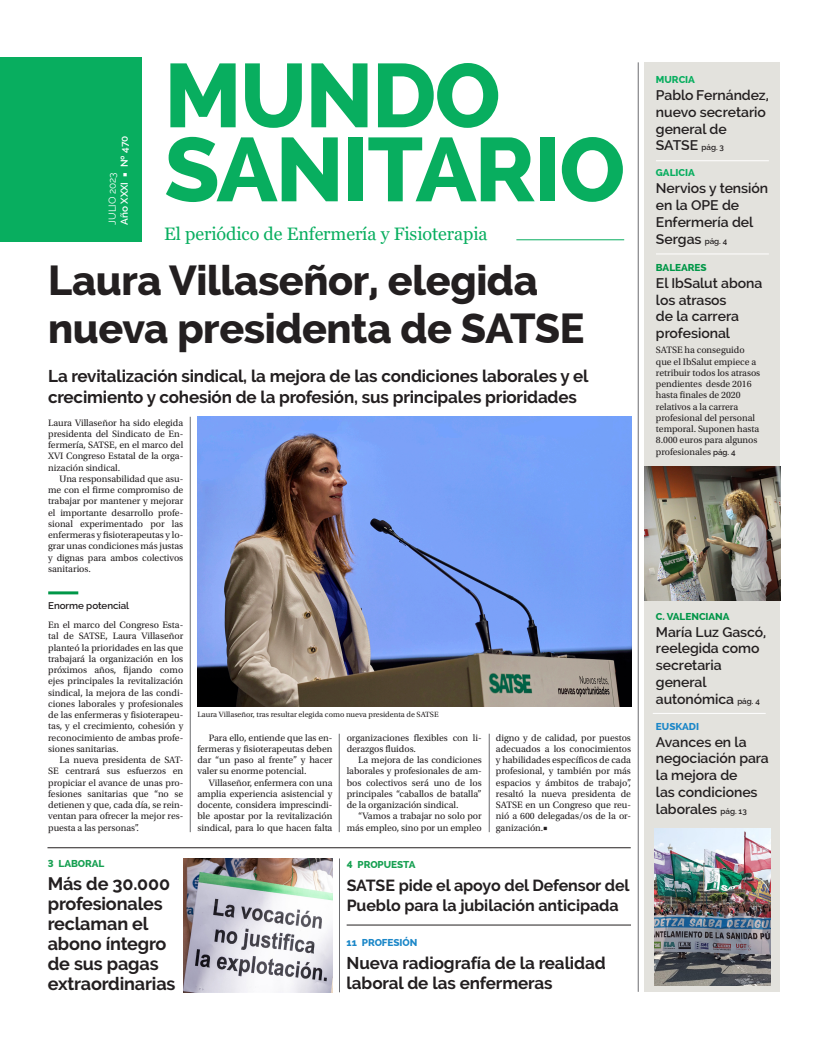
<style>
.page{position:relative;width:837px;height:1049px;background:#fff}
.page>*{position:absolute;margin:0;border:0;box-sizing:border-box;transform-origin:0 0}
._01_txt{font:800 90px "Raleway";letter-spacing:-.02em;color:#08ae5f}
.t1{font:800 42px "Raleway";letter-spacing:-.01em;color:#231f20}
.t2{font:700 18px/20px "Raleway";letter-spacing:-.01em;color:#231f20}
._01_txt-2{font:18px "Georgia";letter-spacing:-.005em;color:#08ae5f}
.t3{font:700 17px/20px "Raleway";letter-spacing:-.01em;color:#231f20}
.t4{font:700 16px/20px "Raleway";letter-spacing:-.005em;color:#231f20}
.t5{font:600 14px/16.8px "Raleway";letter-spacing:-.005em;color:#231f20}
.t6{font:800 10px "Raleway";letter-spacing:-.005em;color:#17a052}
.t7{font:800 10px "Raleway";letter-spacing:-.005em;color:#1c87c8}
._01_txt-3{font:600 10px "Raleway";letter-spacing:-.005em;color:#fff}
.t8{font:800 10px "Raleway";letter-spacing:-.005em;color:#08ae5f}
.t9{font:800 10px "Raleway";letter-spacing:-.005em;color:#029649}
._01_txt-4{font:10px "Raleway";letter-spacing:-.005em;color:#fff}
.t10{font:800 10px "Raleway";letter-spacing:-.005em;color:#009747}
._02_txt_1er_parraf{font:9.8px/11.2px "Utopia Std";letter-spacing:-.005em;color:#231f20;text-align:justify}
._04_ladillo{font:600 9.8px "Raleway";letter-spacing:-.005em;color:#231f20}
._05_pie_de_foto{font:8px "Utopia Std";color:#231f20}
.s1{font-family:"Utopia Std";font-weight:400}
.s2{font-size:8px}
.s3{font-family:"Raleway";font-weight:600;font-size:8px}
</style>
<div class="page">
<div style="left:0;top:57px;width:142px;height:184px;background:#08ae5f"></div>
<hr style="left:516px;top:239px;width:108px;height:1px;background:#08ae5f">
<hr style="left:47px;top:847px;width:583px;height:1px;background:#231f20">
<hr style="left:346px;top:925px;width:284px;height:1px;background:#231f20">
<hr style="left:339px;top:858px;width:1px;height:134px;background:#6c6d70">
<hr style="left:637px;top:62px;width:1px;height:930px;background:#6c6d70">
<img style="left:183px;top:858px;width:149px;height:134px">
<div style="left:644px;top:62px;width:136px;height:930px;background:#e3e2dd"></div>
<hr style="left:655px;top:160px;width:113px;height:1px;background:#fff">
<hr style="left:655px;top:253px;width:113px;height:1px;background:#fff">
<img style="left:644px;top:466px;width:136px;height:134px">
<img style="left:654px;top:828px;width:116px;height:158px">
<hr style="left:48px;top:591px;width:30px;height:3px;background:#009748">
<img style="left:197px;top:417px;width:433px;height:289px">
<hr style="left:339px;top:734px;width:1px;height:98px;background:#6c6d70">
<hr style="left:489px;top:734px;width:1px;height:98px;background:#6c6d70">
<hr style="left:190px;top:417px;width:1px;height:415px;background:#6c6d70">
<hr style="left:652px;top:713px;width:113px;height:1px;background:#fff">
<p class="_01_txt-3" style="left:118px;top:167px;width:33px;rotate:-90deg">Nº 470</p>
<p class="_01_txt-4" style="left:106px;top:225px;width:54px;rotate:-90deg">JULIO 2023</p>
<p class="_01_txt-3" style="left:118px;top:225px;width:54px;rotate:-90deg">Año XXXI <span class="s1">■</span></p>
<p class="_01_txt" style="left:164px;top:44px;width:338px">MUNDO</p>
<p class="_01_txt" style="left:164px;top:118px;width:462px">SANITARIO</p>
<p class="_01_txt-2" style="left:164px;top:223px;width:325px">El periódico de Enfermería y Fisioterapia</p>
<p class="t1" style="left:48px;top:256px;width:491px">Laura Villaseñor, elegida</p>
<p class="t1" style="left:48px;top:304px;width:537px">nueva presidenta de SATSE</p>
<p class="t3" style="left:48px;top:366px;width:541px">La revitalización sindical, la mejora de las condiciones laborales y el</p>
<p class="t3" style="left:48px;top:387px;width:530px">crecimiento y cohesión de la profesión, sus principales prioridades</p>
<p class="_02_txt_1er_parraf" style="left:48px;top:417px;width:136px">Laura Villaseñor ha sido elegida presidenta del Sindicato de En&shy;fermería, SATSE, en el marco del XVI Congreso Estatal de la orga&shy;nización sindical.</p>
<p class="_02_txt_1er_parraf" style="left:48px;top:473px;width:136px;text-indent:11px">Una responsabilidad que asu&shy;me con el firme compromiso de trabajar por mantener y mejorar el importante desarrollo profe&shy;sional experimentado por las enfermeras y fisioterapeutas y lo&shy;grar unas condiciones más justas y dignas para ambos colectivos sanitarios.</p>
<p class="_04_ladillo" style="left:48px;top:599px;width:82px">Enorme potencial</p>
<p class="_02_txt_1er_parraf" style="left:48px;top:619px;width:136px">En el marco del Congreso Esta&shy;tal de SATSE, Laura Villaseñor planteó la prioridades en las que trabajará la organización en los próximos años, fijando como ejes principales la revitalización sindical, la mejora de las condi&shy;ciones laborales y profesionales de las enfermeras y fisioterapeu&shy;tas, y el crecimiento, cohesión y reconocimiento de ambas profe&shy;siones sanitarias.</p>
<p class="_02_txt_1er_parraf" style="left:48px;top:754px;width:136px;text-indent:11px">La nueva presidenta de SAT-SE centrará sus esfuerzos en propiciar el avance de unas pro&shy;fesiones sanitarias que “no se detienen y que, cada día, se rein&shy;ventan para ofrecer la mejor res&shy;puesta a las personas”.</p>
<p class="t6" style="left:48px;top:858px;width:58px">3 LABORAL</p>
<p class="t2" style="left:48px;top:874px;width:129px">Más de 30.000 profesionales reclaman el abono íntegro de sus pagas extraordinarias</p>
<p class="_05_pie_de_foto" style="left:197px;top:710px;width:243px">Laura Villaseñor, tras resultar elegida como nueva presidenta de SATSE</p>
<p class="_02_txt_1er_parraf" style="left:197px;top:732px;width:136px;text-indent:11px">Para ello, entiende que las en&shy;fermeras y fisioterapeutas deben dar “un paso al frente” y hacer valer su enorme potencial.</p>
<p class="_02_txt_1er_parraf" style="left:197px;top:777px;width:136px;text-indent:11px">Villaseñor, enfermera con una amplia experiencia asistencial y docente, considera imprescindi&shy;ble apostar por la revitalización sindical, para lo que hacen falta</p>
<p class="_02_txt_1er_parraf" style="left:346px;top:732px;width:136px">organizaciones flexibles con li&shy;derazgos fluidos.</p>
<p class="_02_txt_1er_parraf" style="left:346px;top:754px;width:136px;text-indent:11px">La mejora de las condiciones laborales y profesionales de am&shy;bos colectivos será uno de los principales “caballos de batalla” de la organización sindical.</p>
<p class="_02_txt_1er_parraf" style="left:346px;top:811px;width:136px;text-align:right">“Vamos a trabajar no solo por más empleo, sino por un empleo</p>
<p class="_02_txt_1er_parraf" style="left:495px;top:732px;width:137px">digno y de calidad, por puestos adecuados a los conocimientos y habilidades específicos de cada profesional, y también por más espacios y ámbitos de trabajo”, resaltó la nueva presidenta de SATSE en un Congreso que reu&shy;nió a 600 delegadas/os de la or&shy;ganización.■</p>
<p class="t6" style="left:346px;top:859px;width:70px">4 PROPUESTA</p>
<p class="t4" style="left:346px;top:875px;width:284px">SATSE pide el apoyo del Defensor del<br>Pueblo para la jubilación anticipada</p>
<p class="t7" style="left:346px;top:936px;width:72px">11 PROFESIÓN</p>
<p class="t3" style="left:346px;top:953px;width:260px">Nueva radiografía de la realidad laboral de las enfermeras</p>
<p class="t8" style="left:655px;top:74px;width:40px">MURCIA</p>
<p class="t5" style="left:655px;top:87px;width:114px">Pablo Fernández, nuevo secretario general de<br>SATSE <span class="s2">pág. 3</span></p>
<p class="t8" style="left:655px;top:167px;width:40px">GALICIA</p>
<p class="t5" style="left:655px;top:180px;width:114px">Nervios y tensión en la OPE de<br>Enfermería del<br>Sergas <span class="s2">pág. 4</span></p>
<p class="t10" style="left:655px;top:262px;width:52px">BALEARES</p>
<p class="t5" style="left:655px;top:274px;width:108px">El IbSalut abona los atrasos<br>de la carrera profesional</p>
<p class="_02_txt_1er_parraf" style="left:655px;top:345px;width:106px;text-align:left">SATSE ha conseguido que el IbSalut empiece a retribuir todos los atrasos pendientes desde 2016 hasta finales de 2020 relativos a la carrera profesional del personal temporal. Suponen hasta<br>8.000 euros para algunos profesionales <span class="s3">pág. 4</span></p>
<p class="t9" style="left:655px;top:610px;width:75px">C. VALENCIANA</p>
<p class="t5" style="left:655px;top:623px;width:112px">María Luz Gascó, reelegida como secretaria general</p>
<p class="t5" style="left:655px;top:690px;width:105px">autonómica <span class="s2">pág. 4</span></p>
<p class="t7" style="left:655px;top:720px;width:44px">EUSKADI</p>
<p class="t5" style="left:655px;top:733px;width:114px">Avances en la negociación para la mejora de<br>las condiciones laborales <span class="s2">pág. 13</span></p>
</div>
